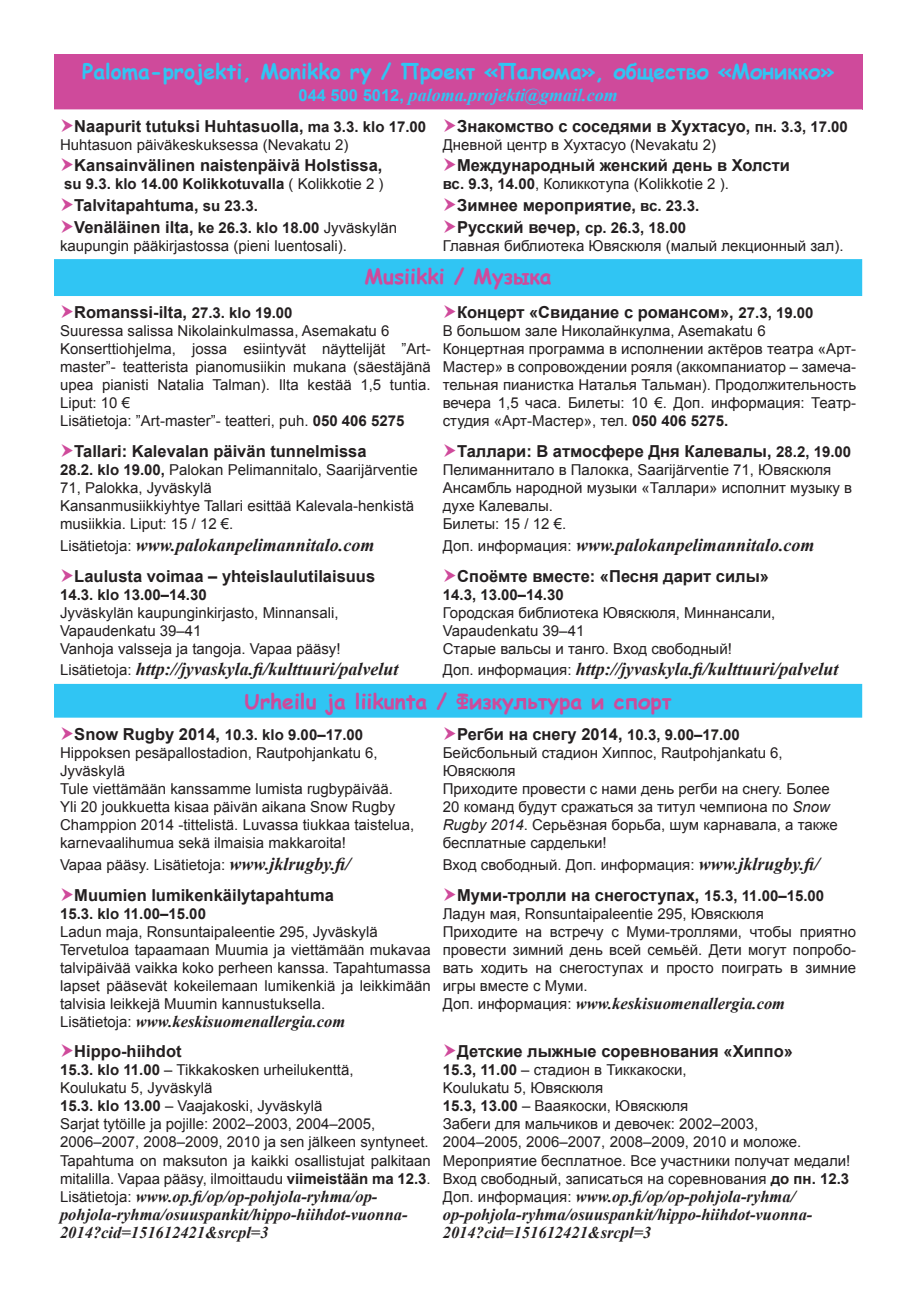
<style>
.page{position:relative;width:906px;height:1289px;background:#fff}
.page>*{position:absolute;margin:0;border:0;box-sizing:border-box;transform-origin:0 0}
.t1{font:700 21px "Comic Sans MS";color:#30c5f3}
.t2{font:700 21px "Comic Sans MS";color:#cf4a9b}
.t3{font:italic 700 18px "Times New Roman";color:#231f20}
.t4{font:italic 700 18px "Times New Roman";color:#30c5f3}
.t5{font:700 16.5px/21.6px "Arial";color:#231f20}
.t6{font:italic 700 16.5px/18px "Times New Roman";color:#231f20}
.t7{font:15px/18px "Arial";color:#231f20}
.t8{font:700 15px "Arial";color:#231f20}
.s1{font-family:"Arial";font-style:normal;font-size:16.5px}
.s2{font-size:15px}
.s3{font-weight:400}
.s4{font-weight:400;font-size:15px}
.s5{font-weight:700}
.s6{font-family:"Arial";font-weight:400;font-style:normal;font-size:15px}
.s7{font-weight:700;font-size:16.5px}
.s8{font-family:"Times New Roman";font-weight:700;font-style:italic;font-size:18px}
.s9{font-style:italic}
</style>
<div class="page">
<div style="left:54px;top:54px;width:808px;height:55px;background:#cf4a9b"></div>
<svg style="left:54px;top:259px;width:808px;height:458px"></svg>
<svg style="left:62px;top:305px;width:11px;height:13px"></svg>
<svg style="left:444px;top:305px;width:11px;height:13px"></svg>
<svg style="left:62px;top:444px;width:11px;height:13px"></svg>
<svg style="left:444px;top:444px;width:11px;height:13px"></svg>
<svg style="left:62px;top:568px;width:11px;height:13px"></svg>
<svg style="left:444px;top:568px;width:11px;height:13px"></svg>
<h1 class="t1" style="left:82px;top:56px;width:753px">Paloma-projekti, Monikko ry / Проект «Палома», общество «Моникко»</h1>
<p class="t4" style="left:298px;top:82px;width:321px"><span class="s1">044 500 5012,</span> paloma.projekti@gmail.com</p>
<p class="t5" style="left:74px;top:116px;width:353px">Naapurit tutuksi Huhtasuolla, <span class="s2">ma 3.3. klo 17.00</span></p>
<p class="t7" style="left:60px;top:136px;width:290px">Huhtasuon päiväkeskuksessa (Nevakatu 2)</p>
<p class="t5" style="left:74px;top:155px;width:310px">Kansainvälinen naistenpäivä Holstissa,</p>
<p class="t8" style="left:64px;top:174px;width:321px">su 9.3. klo 14.00 Kolikkotuvalla <span class="s3">( Kolikkotie 2 )</span></p>
<p class="t5" style="left:74px;top:195px;width:324px">Talvitapahtuma, <span class="s2">su 23.3.<br></span>Venäläinen ilta, <span class="s2">ke 26.3. klo 18.00</span> <span class="s4">Jyväskylän</span></p>
<p class="t7" style="left:60px;top:236px;width:288px">kaupungin pääkirjastossa (pieni luentosali).</p>
<p class="t5" style="left:457px;top:116px;width:392px">Знакомство с соседями в Хухтасуо, <span class="s2">пн. 3.3, 17.00</span></p>
<p class="t7" style="left:443px;top:136px;width:275px">Дневной центр в Хухтасуо (Nevakatu 2)</p>
<p class="t5" style="left:457px;top:155px;width:334px">Международный женский день в Холсти</p>
<p class="t7" style="left:443px;top:175px;width:287px"><span class="s5">вс. 9.3, 14.00</span>, Коликкотупа (Kolikkotie 2 ).</p>
<p class="t5" style="left:457px;top:195px;width:243px">Зимнее мероприятие, <span class="s2">вс. 23.3.<br></span>Русский вечер, <span class="s2">ср. 26.3, 18.00</span></p>
<p class="t7" style="left:443px;top:236px;width:402px">Главная библиотека Ювяскюля (малый лекционный зал).</p>
<h1 class="t2" style="left:364px;top:261px;width:188px">Musiikki / Музыка</h1>
<p class="t5" style="left:74px;top:302px;width:220px">Romanssi-ilta, <span class="s2">27.3. klo 19.00</span></p>
<p class="t7" style="left:60px;top:322px;width:372px">Suuressa salissa Nikolainkulmassa, Asemakatu 6<br>Konserttiohjelma, jossa esiintyvät näyttelijät ”Art&shy;master”- teatterista pianomusiikin mukana (säestäjänä upea pianisti Natalia Talman). Ilta kestää 1,5 tuntia.<br>Liput: 10 €<br>Lisätietoja: ”Art-master”- teatteri, puh. <span class="s5">050 406 5275</span></p>
<p class="t5" style="left:74px;top:441px;width:294px">Tallari: Kalevalan päivän tunnelmissa</p>
<p class="t7" style="left:60px;top:461px;width:359px"><span class="s5">28.2. klo 19.00,</span> Palokan Pelimannitalo, Saarijärventie 71, Palokka, Jyväskylä<br>Kansanmusiikkiyhtye Tallari esittää Kalevala-henkistä musiikkia. Liput: 15 / 12 €.</p>
<p class="t3" style="left:60px;top:532px;width:316px"><span class="s6">Lisätietoja:</span> www.palokanpelimannitalo.com</p>
<p class="t5" style="left:457px;top:302px;width:358px">Концерт «Свидание с романсом», <span class="s2">27.3, 19.00</span></p>
<p class="t7" style="left:443px;top:322px;width:415px">В большом зале Николайнкулма, Asemakatu 6<br>Концертная программа в исполнении актёров театра «Арт-Мастер» в сопровождении рояля (аккомпаниатор – замеча&shy;тельная пианистка Наталья Тальман). Продолжительность вечера 1,5 часа. Билеты: 10 €. Доп. информация: Театр&shy;студия «Арт-Мастер», тел. <span class="s5">050 406 5275.</span></p>
<p class="t5" style="left:457px;top:441px;width:396px">Таллари: В атмосфере Дня Калевалы, <span class="s2">28.2, 19.00</span></p>
<p class="t7" style="left:443px;top:461px;width:411px">Пелиманнитало в Палокка, Saarijärventie 71, Ювяскюля Ансамбль народной музыки «Таллари» исполнит музыку в духе Калевалы.<br>Билеты: 15 / 12 €.</p>
<p class="t3" style="left:443px;top:532px;width:373px"><span class="s6">Доп. информация:</span> www.palokanpelimannitalo.com</p>
<p class="t5" style="left:457px;top:565px;width:313px">Споёмте вместе: «Песня дарит силы»</p>
<p class="t8" style="left:443px;top:584px;width:122px">14.3, 13.00–14.30</p>
<p class="t7" style="left:443px;top:603px;width:334px">Городская библиотека Ювяскюля, Миннансали,<br>Vapaudenkatu 39–41<br>Старые вальсы и танго. Вход свободный!</p>
<p class="t3" style="left:443px;top:657px;width:397px"><span class="s6">Доп. информация:</span> http://jyvaskyla.fi/kulttuuri/palvelut</p>
<h1 class="t2" style="left:244px;top:686px;width:428px">Urheilu ja liikunta / Физкультура и спорт</h1>
<p class="t7" style="left:60px;top:726px;width:356px;text-indent:14px"><span class="s7">Snow Rugby 2014,</span> <span class="s5">10.3. klo 9.00–17.00<br></span>Hippoksen pesäpallostadion, Rautpohjankatu 6, Jyväskylä<br>Tule viettämään kanssamme lumista rugbypäivää.<br>Yli 20 joukkuetta kisaa päivän aikana Snow Rugby Champpion 2014 -tittelistä. Luvassa tiukkaa taistelua, karnevaalihumua sekä ilmaisia makkaroita!</p>
<p class="t7" style="left:60px;top:855px;width:292px">Vapaa pääsy. Lisätietoja: <span class="s8">www.jklrugby.fi/</span></p>
<p class="t5" style="left:74px;top:565px;width:302px">Laulusta voimaa – yhteislaulutilaisuus</p>
<p class="t8" style="left:60px;top:584px;width:148px">14.3. klo 13.00–14.30</p>
<p class="t7" style="left:60px;top:603px;width:282px">Jyväskylän kaupunginkirjasto, Minnansali,<br>Vapaudenkatu 39–41<br>Vanhoja valsseja ja tangoja. Vapaa pääsy!</p>
<p class="t3" style="left:60px;top:657px;width:340px"><span class="s6">Lisätietoja:</span> http://jyvaskyla.fi/kulttuuri/palvelut</p>
<p class="t5" style="left:457px;top:724px;width:284px">Регби на снегу 2014, <span class="s2">10.3, 9.00–17.00</span></p>
<p class="t7" style="left:443px;top:744px;width:396px">Бейсбольный стадион Хиппос, Rautpohjankatu 6, Ювяскюля<br>Приходите провести с нами день регби на снегу. Более 20 команд будут сражаться за титул чемпиона по <span class="s9">Snow Rugby 2014</span>. Серьёзная борьба, шум карнавала, а также бесплатные сардельки!</p>
<p class="t7" style="left:443px;top:855px;width:378px">Вход свободный. Доп. информация: <span class="s8">www.jklrugby.fi/</span></p>
<p class="t5" style="left:74px;top:884px;width:261px">Muumien lumikenkäilytapahtuma</p>
<p class="t8" style="left:60px;top:903px;width:147px">15.3. klo 11.00–15.00</p>
<p class="t7" style="left:60px;top:922px;width:372px">Ladun maja, Ronsuntaipaleentie 295, Jyväskylä Tervetuloa tapaamaan Muumia ja viettämään mukavaa talvipäivää vaikka koko perheen kanssa. Tapahtumassa lapset pääsevät kokeilemaan lumikenkiä ja leikkimään talvisia leikkejä Muumin kannustuksella.</p>
<p class="t6" style="left:60px;top:1011px;width:287px"><span class="s6">Lisätietoja:</span> www.keskisuomenallergia.com</p>
<p class="t5" style="left:74px;top:1041px;width:109px">Hippo-hiihdot</p>
<p class="t7" style="left:60px;top:1061px;width:372px"><span class="s5">15.3. klo 11.00</span> – Tikkakosken urheilukenttä,<br>Koulukatu 5, Jyväskylä<br><span class="s5">15.3. klo 13.00</span> – Vaajakoski, Jyväskylä<br>Sarjat tytöille ja pojille: 2002–2003, 2004–2005, 2006–2007, 2008–2009, 2010 ja sen jälkeen syntyneet.<br>Tapahtuma on maksuton ja kaikki osallistujat palkitaan mitalilla. Vapaa pääsy, ilmoittaudu <span class="s5">viimeistään ma 12.3</span>.</p>
<p class="t6" style="left:60px;top:1186px;width:349px"><span class="s6">Lisätietoja:</span> www.op.fi/op/op-pohjola-ryhma/op&shy;pohjola-ryhma/osuuspankit/hippo-hiihdot-vuonna-<br>2014?cid=151612421&amp;srcpl=3</p>
<p class="t5" style="left:457px;top:884px;width:369px">Муми-тролли на снегоступах, <span class="s2">15.3, 11.00–15.00</span></p>
<p class="t7" style="left:443px;top:904px;width:415px">Ладун мая, Ronsuntaipaleentie 295, Ювяскюля<br>Приходите на встречу с Муми-троллями, чтобы приятно провести зимний день всей семьёй. Дети могут попробо&shy;вать ходить на снегоступах и просто поиграть в зимние игры вместе c Муми.</p>
<p class="t6" style="left:443px;top:993px;width:344px"><span class="s6">Доп. информация:</span> www.keskisuomenallergia.com</p>
<p class="t5" style="left:457px;top:1041px;width:337px">Детские лыжные соревнования «Хиппо»</p>
<p class="t7" style="left:443px;top:1061px;width:409px"><span class="s5">15.3, 11.00</span> – cтадион в Тиккакоски,<br>Koulukatu 5, Ювяскюля<br><span class="s5">15.3, 13.00</span> – Вааякоски, Ювяскюля<br>Забеги для мальчиков и девочек: 2002–2003,<br>2004–2005, 2006–2007, 2008–2009, 2010 и моложе.<br>Мероприятие бесплатное. Все участники получат медали!<br>Вход свободный, записаться на соревнования <span class="s5">до пн. 12.3</span></p>
<p class="t6" style="left:443px;top:1186px;width:371px"><span class="s6">Доп. информация:</span> www.op.fi/op/op-pohjola-ryhma/ op-pohjola-ryhma/osuuspankit/hippo-hiihdot-vuonna-<br>2014?cid=151612421&amp;srcpl=3</p>
</div>
